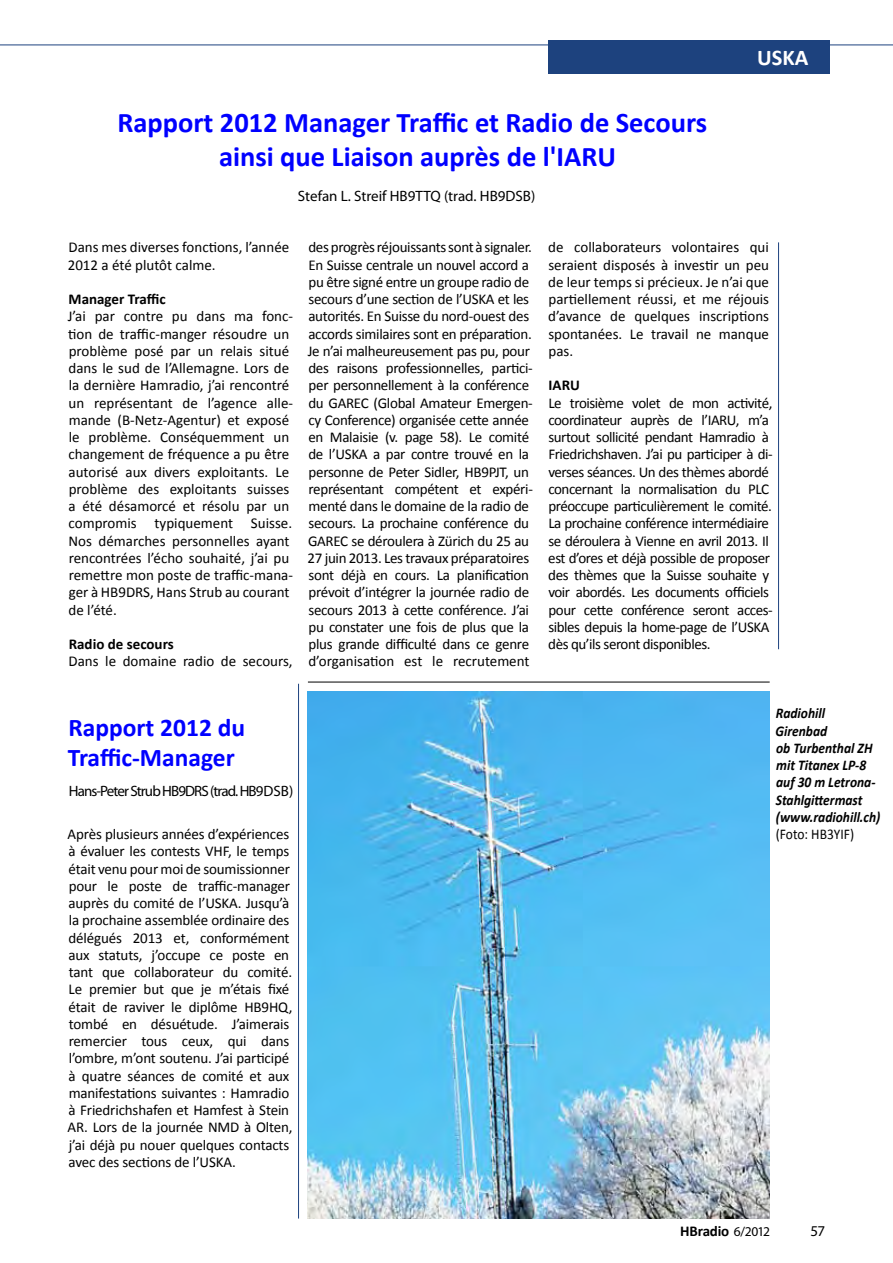
<style>
.page{position:relative;width:893px;height:1263px;background:#fff}
.page>*{position:absolute;margin:0;border:0;box-sizing:border-box;transform-origin:0 0}
.t1{font:700 28.5px/34.5px "Calibri";color:#00f;text-align:center}
.t2{font:700 25.5px/30.8px "Calibri";color:#00f}
.t3{font:700 22.5px "Calibri";color:#fff}
.t4{font:15px/17.2px "Calibri";letter-spacing:-.02em;color:#000}
.t5{font:15px/17.2px "Calibri";color:#000}
.t6{font:700 15px "Calibri";color:#000}
.t7{font:15px "Myriad Pro";letter-spacing:-.01em;color:#000}
.t8{font:15px "Myriad Pro";letter-spacing:-.06em;color:#000}
.t9{font:italic 700 14.85px/17.2px "Calibri";color:#000;scale:.91 1}
.t10{font:14.85px "Calibri";color:#000;scale:.91 1}
.s1{font-family:"Myriad Pro";font-weight:400;font-size:13.5px}
</style>
<div class="page">
<hr style="left:0;top:45px;width:893px;height:1px;background:#1d427e">
<div style="left:548px;top:40px;width:281px;height:33px;background:#1d427e"></div>
<hr style="left:298px;top:684px;width:1px;height:534px;background:#1d427e">
<hr style="left:308px;top:682px;width:462px;height:1px;background:#000">
<img style="left:308px;top:692px;width:462px;height:526px">
<hr style="left:778px;top:242px;width:1px;height:407px;background:#1d427e">
<h3 class="t3" style="left:757px;top:43px;width:53px">USKA</h3>
<h1 class="t1" style="left:117px;top:105px;width:591px">Rapport 2012 Manager Traffic et Radio de Secours ainsi que Liaison auprès de l'IARU</h1>
<p class="t7" style="left:298px;top:186px;width:239px">Stefan L. Streif HB9TTQ (trad. HB9DSB)</p>
<p class="t5" style="left:68px;top:239px;width:223px">Dans mes diverses fonctions, l’année<br>2012 a été plutôt calme.</p>
<p class="t6" style="left:69px;top:290px;width:99px">Manager Traffic</p>
<p class="t5" style="left:68px;top:308px;width:227px">J’ai par contre pu dans ma fonc&shy;tion de traffic-manger résoudre un problème posé par un relais situé dans le sud de l’Allemagne. Lors de la dernière Hamradio, j’ai rencontré un représentant de l’agence alle&shy;mande (B-Netz-Agentur) et exposé le problème. Conséquemment un changement de fréquence a pu être autorisé aux divers exploitants. Le problème des exploitants suisses a été désamorcé et résolu par un compromis typiquement Suisse.<br>Nos démarches personnelles ayant rencontrées l’écho souhaité, j’ai pu remettre mon poste de traffic-mana&shy;ger à HB9DRS, Hans Strub au courant de l’été.</p>
<p class="t6" style="left:69px;top:635px;width:107px">Radio de secours</p>
<p class="t5" style="left:69px;top:653px;width:226px">Dans le domaine radio de secours,</p>
<p class="t4" style="left:308px;top:239px;width:227px">des progrès réjouissants sont à signaler.<br>En Suisse centrale un nouvel accord a pu être signé entre un groupe radio de secours d’une section de l’USKA et les autorités. En Suisse du nord-ouest des accords similaires sont en préparation.<br>Je n’ai malheureusement pas pu, pour des raisons professionnelles, partici&shy;per personnellement à la conférence du GAREC (Global Amateur Emergen&shy;cy Conference) organisée cette année en Malaisie (v. page 58). Le comité de l’USKA a par contre trouvé en la personne de Peter Sidler, HB9PJT, un représentant compétent et expéri&shy;menté dans le domaine de la radio de secours. La prochaine conférence du GAREC se déroulera à Zürich du 25 au 27 juin 2013. Les travaux préparatoires sont déjà en cours. La planification prévoit d’intégrer la journée radio de secours 2013 à cette conférence. J’ai pu constater une fois de plus que la plus grande difficulté dans ce genre d’organisation est le recrutement</p>
<p class="t4" style="left:548px;top:239px;width:222px;text-align:justify">de collaborateurs volontaires qui seraient disposés à investir un peu de leur temps si précieux. Je n’ai que partiellement réussi, et me réjouis d’avance de quelques inscriptions spontanées. Le travail ne manque pas.</p>
<p class="t6" style="left:549px;top:376px;width:33px">IARU</p>
<p class="t4" style="left:548px;top:394px;width:226px">Le troisième volet de mon activité, coordinateur auprès de l’IARU, m’a surtout sollicité pendant Hamradio à Friedrichshaven. J’ai pu participer à di&shy;verses séances. Un des thèmes abordé concernant la normalisation du PLC préoccupe particulièrement le comité.<br>La prochaine conférence intermédiaire se déroulera à Vienne en avril 2013. Il est d’ores et déjà possible de proposer des thèmes que la Suisse souhaite y voir abordés. Les documents officiels pour cette conférence seront acces&shy;sibles depuis la home-page de l’USKA dès qu’ils seront disponibles.</p>
<h2 class="t2" style="left:68px;top:712px;width:179px">Rapport 2012 du<br>Traffic-Manager</h2>
<p class="t8" style="left:69px;top:781px;width:226px">Hans-Peter Strub HB9DRS (trad. HB9DSB)</p>
<p class="t4" style="left:68px;top:825px;width:226px">Après plusieurs années d’expériences à évaluer les contests VHF, le temps était venu pour moi de soumissionner pour le poste de traffic-manager auprès du comité de l’USKA. Jusqu’à la prochaine assemblée ordinaire des délégués 2013 et, conformément aux statuts, j’occupe ce poste en tant que collaborateur du comité.<br>Le premier but que je m’étais fixé était de raviver le diplôme HB9HQ, tombé en désuétude. J’aimerais remercier tous ceux, qui dans l’ombre, m’ont soutenu. J’ai participé à quatre séances de comité et aux manifestations suivantes : Hamradio à Friedrichshafen et Hamfest à Stein AR. Lors de la journée NMD à Olten, j’ai déjà pu nouer quelques contacts avec des sections de l’USKA.</p>
<p class="t9" style="left:775px;top:705px;width:117px">Radiohill<br>Girenbad<br>ob Turbenthal ZH mit Titanex LP-8 auf 30 m Letrona-<br>Stahlgittermast (www.radiohill.ch)</p>
<p class="t10" style="left:776px;top:825px;width:88px">(Foto: HB3YIF)</p>
<p class="t6" style="left:680px;top:1221px;width:91px">HBradio <span class="s1">6/2012</span></p>
<p class="t7" style="left:811px;top:1221px;width:16px">57</p>
</div>
